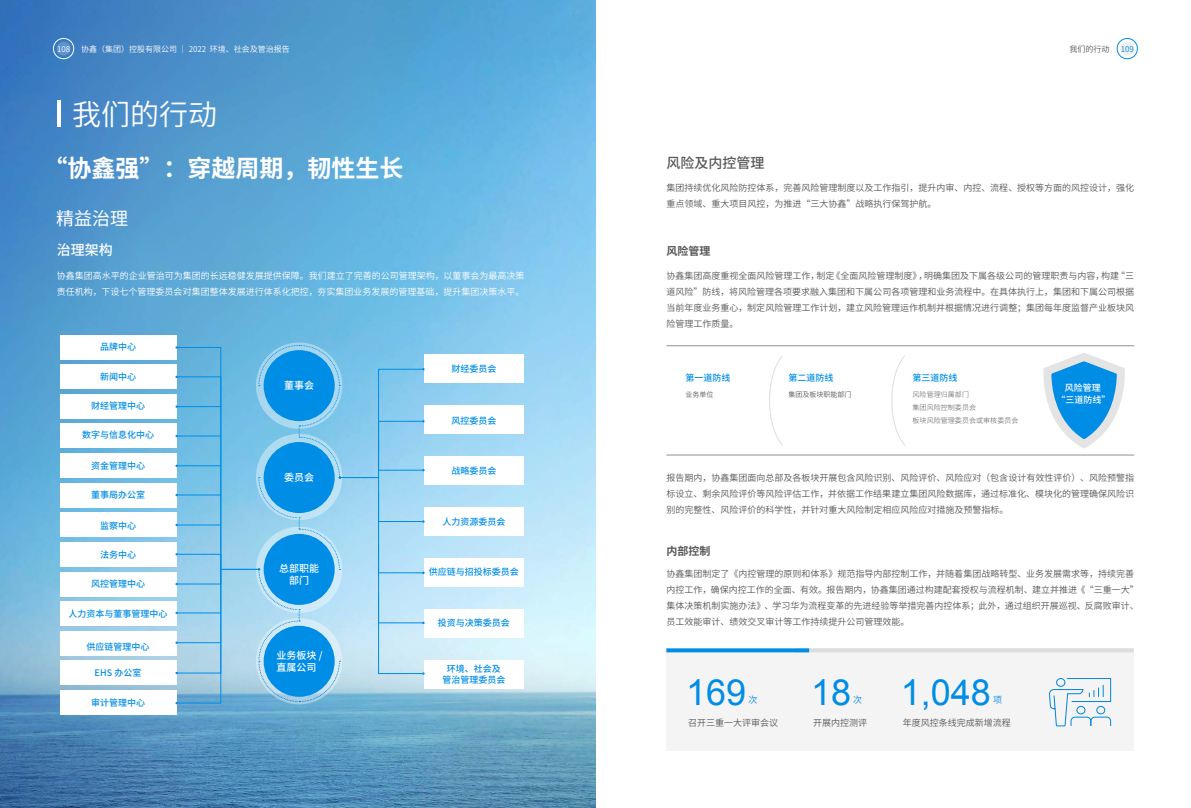
<style>
.page{position:relative;width:1191px;height:808px;background:#fff}
.page>*{position:absolute;margin:0;border:0;box-sizing:border-box;transform-origin:0 0}
.t1{font:36px "Arial";color:#008de5}
.t2{font:29px "Source Han Sans SC";color:#fff}
.t3{font:700 24px "Source Han Sans SC";color:#fff}
.t4{font:18px "Source Han Sans SC";color:#fff}
.t5{font:500 14px "Source Han Sans SC";color:#595757}
.t6{font:500 14px "Source Han Sans SC";color:#fff}
.t7{font:700 11px "Source Han Sans SC";color:#595757}
.t8{font:500 10px/12px "Source Han Sans SC";color:#fff;text-align:center}
.t9{font:9px/16px "Source Han Sans SC";color:#595757}
.t10{font:500 9px/10.8px "Source Han Sans SC";color:#008de5;text-align:center}
.t11{font:9px/16px "Source Han Sans SC";color:#fff}
.t12{font:500 9px/12px "Source Han Sans SC";color:#fff;text-align:center}
.t13{font:9px "Source Han Sans SC";color:#008de5}
.t14{font:8px "Source Han Sans SC";color:#fff}
.t15{font:8px "Source Han Sans SC";color:#595757}
.t16{font:8px "Source Han Sans SC";color:#008de5}
.t17{font:300 7px/12.8px "Source Han Sans SC";letter-spacing:.01em;color:#595757}
.t18{font:7px "Source Han Sans SC";color:#595757}
</style>
<div class="page">
<div style="left:666px;top:648px;width:468px;height:103px;background:#f4f4f4"></div>
<hr style="left:795px;top:648px;width:338px;height:4px;background:#dcdddd">
<svg style="left:666px;top:648px;width:143px;height:4px"></svg>
<img style="left:0;top:0;width:595px;height:808px">
<hr style="left:57px;top:100px;width:4px;height:27px;background:#fff">
<div style="left:424px;top:354px;width:100px;height:29px;background:#fff"></div>
<div style="left:60px;top:335px;width:116px;height:24px;background:#fff"></div>
<div style="left:60px;top:483px;width:116px;height:24px;background:#fff"></div>
<div style="left:60px;top:364px;width:116px;height:25px;background:#fff"></div>
<div style="left:60px;top:512px;width:116px;height:25px;background:#fff"></div>
<div style="left:60px;top:394px;width:116px;height:24px;background:#fff"></div>
<div style="left:60px;top:542px;width:116px;height:25px;background:#fff"></div>
<div style="left:60px;top:424px;width:116px;height:24px;background:#fff"></div>
<div style="left:60px;top:572px;width:116px;height:24px;background:#fff"></div>
<div style="left:60px;top:453px;width:116px;height:25px;background:#fff"></div>
<div style="left:60px;top:601px;width:116px;height:25px;background:#fff"></div>
<div style="left:60px;top:631px;width:116px;height:24px;background:#fff"></div>
<div style="left:60px;top:661px;width:116px;height:24px;background:#fff"></div>
<div style="left:60px;top:690px;width:116px;height:25px;background:#fff"></div>
<div style="left:424px;top:405px;width:100px;height:29px;background:#fff"></div>
<div style="left:424px;top:456px;width:100px;height:28px;background:#fff"></div>
<div style="left:424px;top:507px;width:100px;height:28px;background:#fff"></div>
<div style="left:424px;top:558px;width:100px;height:28px;background:#fff"></div>
<div style="left:424px;top:609px;width:100px;height:28px;background:#fff"></div>
<div style="left:424px;top:660px;width:100px;height:28px;background:#fff"></div>
<svg style="left:175px;top:345px;width:249px;height:359px;background:#7cc3ea"></svg>
<svg style="left:1039px;top:353px;width:92px;height:102px"></svg>
<svg style="left:891px;top:356px;width:14px;height:90px"></svg>
<svg style="left:769px;top:356px;width:14px;height:90px"></svg>
<hr style="left:666px;top:346px;width:468px;height:1px;background:#929292">
<hr style="left:666px;top:455px;width:468px;height:1px;background:#929292">
<svg style="left:1049px;top:678px;width:62px;height:49px"></svg>
<div style="left:1117px;top:38px;width:20px;height:21px;border:1px solid #008de5;border-radius:50%"></div>
<div style="left:1120px;top:42px;width:14px;height:14px;background:#eee;border-radius:50%"></div>
<div style="left:53px;top:38px;width:21px;height:21px;border:1px solid #fff;border-radius:50%"></div>
<div style="left:57px;top:42px;width:14px;height:14px;background:#5e94cc;border-radius:50%"></div>
<p class="t14" style="left:57px;top:44px;width:15px">108</p>
<p class="t14" style="left:81px;top:44px;width:210px">协鑫（集团）控股有限公司 ｜ 2022 环境、社会及管治报告</p>
<p class="t15" style="left:1069px;top:44px;width:41px">我们的行动</p>
<p class="t16" style="left:1120px;top:44px;width:15px">109</p>
<h2 class="t2" style="left:72px;top:98px;width:146px">我们的行动</h2>
<h3 class="t3" style="left:43px;top:155px;width:362px">“协鑫强”：穿越周期，韧性生长</h3>
<h3 class="t4" style="left:56px;top:209px;width:73px">精益治理</h3>
<h3 class="t6" style="left:57px;top:242px;width:57px">治理架构</h3>
<p class="t11" style="left:57px;top:267px;width:469px">协鑫集团高水平的企业管治可为集团的长远稳健发展提供保障。我们建立了完善的公司管理架构，以董事会为最高决策责任机构，下设七个管理委员会对集团整体发展进行体系化把控，夯实集团业务发展的管理基础，提升集团决策水平。</p>
<p class="t10" style="left:100px;top:342px;width:37px">品牌中心</p>
<p class="t10" style="left:100px;top:372px;width:37px">新闻中心</p>
<p class="t10" style="left:91px;top:401px;width:55px">财经管理中心</p>
<p class="t10" style="left:82px;top:430px;width:73px">数字与信息化中心</p>
<p class="t10" style="left:91px;top:460px;width:55px">资金管理中心</p>
<p class="t10" style="left:91px;top:490px;width:55px">董事局办公室</p>
<p class="t10" style="left:100px;top:520px;width:37px">监察中心</p>
<p class="t10" style="left:100px;top:550px;width:37px">法务中心</p>
<p class="t10" style="left:91px;top:578px;width:55px">风控管理中心</p>
<p class="t10" style="left:68px;top:608px;width:100px">人力资本与董事管理中心</p>
<p class="t10" style="left:86px;top:641px;width:64px">供应链管理中心</p>
<p class="t10" style="left:95px;top:668px;width:48px">EHS 办公室</p>
<p class="t10" style="left:91px;top:698px;width:55px">审计管理中心</p>
<p class="t8" style="left:284px;top:380px;width:31px">董事会</p>
<p class="t8" style="left:284px;top:472px;width:31px">委员会</p>
<p class="t8" style="left:279px;top:562px;width:41px">总部职能部门</p>
<p class="t8" style="left:276px;top:650px;width:48px;text-align:left">业务板块 /直属公司</p>
<p class="t10" style="left:451px;top:364px;width:46px">财经委员会</p>
<p class="t10" style="left:451px;top:415px;width:46px">风控委员会</p>
<p class="t10" style="left:451px;top:466px;width:46px">战略委员会</p>
<p class="t10" style="left:442px;top:516px;width:64px">人力资源委员会</p>
<p class="t10" style="left:429px;top:567px;width:92px">供应链与招投标委员会</p>
<p class="t10" style="left:438px;top:618px;width:73px">投资与决策委员会</p>
<p class="t10" style="left:442px;top:664px;width:64px">环境、社会及管治管理委员会</p>
<h3 class="t5" style="left:666px;top:155px;width:99px">风险及内控管理</h3>
<p class="t9" style="left:666px;top:180px;width:469px">集团持续优化风险防控体系，完善风险管理制度以及工作指引，提升内审、内控、流程、授权等方面的风控设计，强化重点领域、重大项目风控，为推进“三大协鑫”战略执行保驾护航。</p>
<p class="t7" style="left:666px;top:245px;width:45px">风险管理</p>
<p class="t9" style="left:666px;top:267px;width:469px;text-align:justify">协鑫集团高度重视全面风险管理工作，制定《全面风险管理制度》，明确集团及下属各级公司的管理职责与内容，构建“三道风险”防线，将风险管理各项要求融入集团和下属公司各项管理和业务流程中。在具体执行上，集团和下属公司根据当前年度业务重心，制定风险管理工作计划，建立风险管理运作机制并根据情况进行调整；集团每年度监督产业板块风险管理工作质量。</p>
<p class="t10" style="left:788px;top:372px;width:46px">第二道防线</p>
<p class="t10" style="left:912px;top:372px;width:46px">第三道防线</p>
<p class="t17" style="left:912px;top:388px;width:107px">风险管理归属部门<br>集团风险控制委员会<br>板块风险管理委员会或审核委员会</p>
<p class="t10" style="left:685px;top:372px;width:46px">第一道防线</p>
<p class="t18" style="left:685px;top:391px;width:29px">业务单位</p>
<p class="t12" style="left:1056px;top:381px;width:55px">风险管理<br>“三道防线”</p>
<p class="t18" style="left:788px;top:391px;width:64px">集团及板块职能部门</p>
<p class="t9" style="left:666px;top:470px;width:469px;text-align:justify">报告期内，协鑫集团面向总部及各板块开展包含风险识别、风险评价、风险应对（包含设计有效性评价）、风险预警指标设立、剩余风险评价等风险评估工作，并依据工作结果建立集团风险数据库，通过标准化、模块化的管理确保风险识别的完整性、风险评价的科学性，并针对重大风险制定相应风险应对措施及预警指标。</p>
<p class="t7" style="left:666px;top:545px;width:45px">内部控制</p>
<p class="t9" style="left:666px;top:565px;width:474px">协鑫集团制定了《内控管理的原则和体系》规范指导内部控制工作，并随着集团战略转型、业务发展需求等，持续完善内控工作，确保内控工作的全面、有效。报告期内，协鑫集团通过构建配套授权与流程机制、建立并推进《“三重一大”集体决策机制实施办法》、学习华为流程变革的先进经验等举措完善内控体系；此外，通过组织开展巡视、反腐败审计、员工效能审计、绩效交叉审计等工作持续提升公司管理效能。</p>
<h1 class="t1" style="left:686px;top:669px;width:62px">169</h1>
<p class="t13" style="left:748px;top:695px;width:10px">次</p>
<p class="t9" style="left:688px;top:715px;width:91px">召开三重一大评审会议</p>
<h1 class="t1" style="left:811px;top:669px;width:42px">18</h1>
<p class="t13" style="left:853px;top:695px;width:10px">次</p>
<p class="t9" style="left:813px;top:715px;width:55px">开展内控测评</p>
<h1 class="t1" style="left:900px;top:669px;width:92px">1,048</h1>
<p class="t13" style="left:993px;top:695px;width:10px">项</p>
<p class="t9" style="left:902px;top:715px;width:109px">年度风控条线完成新增流程</p>
</div>
